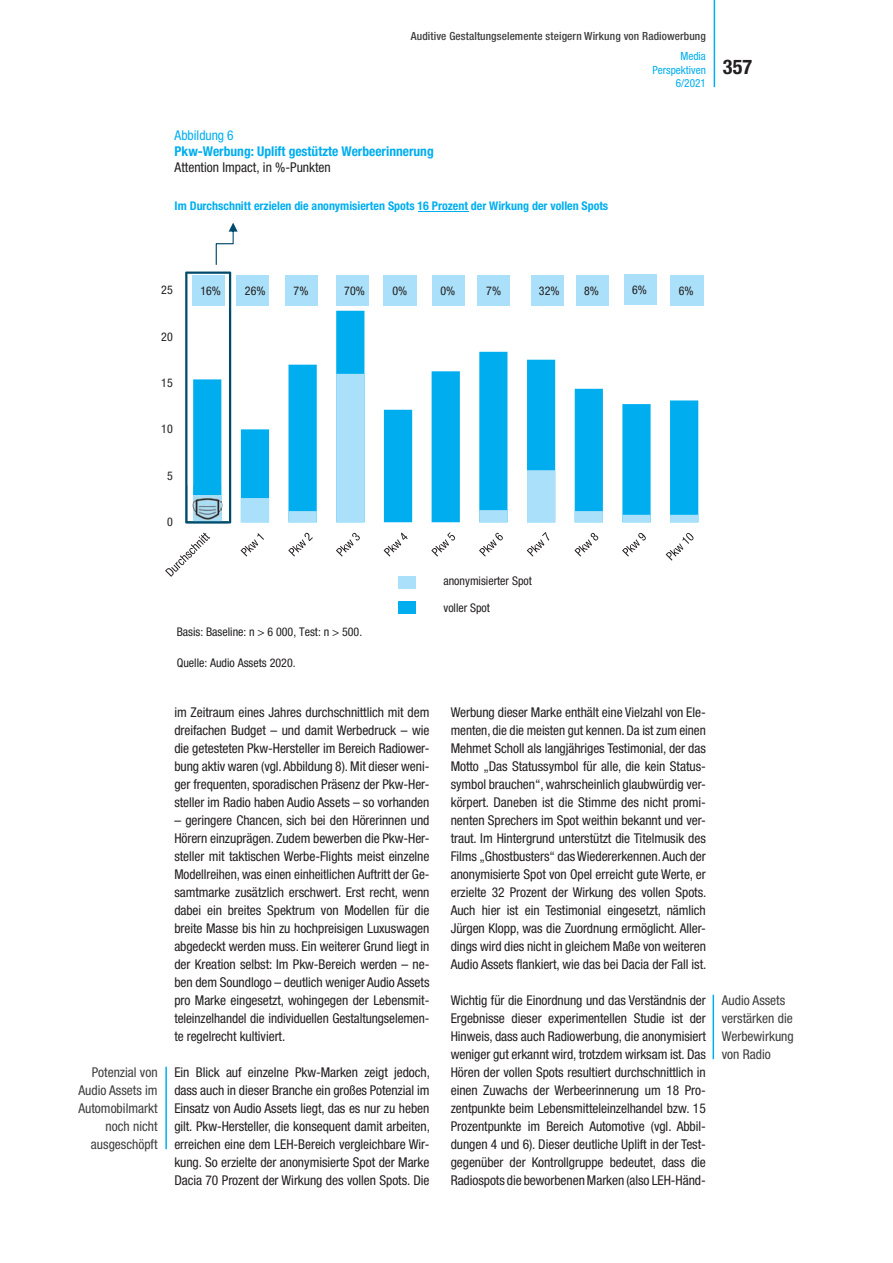
<style>
.page{position:relative;width:893px;height:1263px;background:#fff}
.page>*{position:absolute;margin:0;border:0;box-sizing:border-box;transform-origin:0 0}
.t1{font:700 condensed 20.25px "Helvetica Neue LT Std";color:#231f20}
.t2{font:condensed 13.5px/18px "Helvetica Neue LT Std";letter-spacing:-.005em;color:#231f20;text-align:justify}
.t3{font:condensed 13.5px/18px "Helvetica Neue LT Std";color:#3e3e3f;text-align:right}
.t4{font:700 condensed 13.5px "Helvetica Neue LT Std";color:#00aeef}
.t5{font:condensed 13.5px "Helvetica Neue LT Std";letter-spacing:-.005em;color:#00aeef}
.t6{font:condensed 12px "Helvetica Neue LT Std";color:#231f20}
.t7{font:700 condensed 12px "Helvetica Neue LT Std";color:#00aeef}
.t8{font:500 condensed 11.25px "Helvetica Neue LT Std";letter-spacing:.01em;color:#3e3e3f}
.t9{font:condensed 11.25px/13.5px "Helvetica Neue LT Std";color:#00aeef;text-align:right}
</style>
<div class="page">
<hr style="left:714px;top:0;width:1px;height:87px;background:#00aeef">
<hr style="left:165px;top:1067px;width:2px;height:82px;background:#00aeef">
<hr style="left:713px;top:995px;width:1px;height:64px;background:#00aeef">
<svg style="left:231px;top:311px;width:325px;height:63px"></svg>
<svg style="left:231px;top:374px;width:467px;height:148px"></svg>
<svg style="left:165px;top:532px;width:45px;height:45px"></svg>
<hr style="left:418px;top:211px;width:50px;height:1px;background:#00aeef">
<svg style="left:216px;top:223px;width:22px;height:42px"></svg>
<svg style="left:185px;top:272px;width:46px;height:251px"></svg>
<div style="left:670px;top:275px;width:33px;height:31px;background:#aae0f9"></div>
<div style="left:236px;top:275px;width:33px;height:31px;background:#aae0f9"></div>
<div style="left:477px;top:275px;width:33px;height:31px;background:#aae0f9"></div>
<div style="left:384px;top:275px;width:33px;height:31px;background:#aae0f9"></div>
<div style="left:432px;top:275px;width:33px;height:31px;background:#aae0f9"></div>
<div style="left:336px;top:275px;width:33px;height:31px;background:#aae0f9"></div>
<div style="left:285px;top:275px;width:33px;height:31px;background:#aae0f9"></div>
<div style="left:192px;top:275px;width:33px;height:31px;background:#aae0f9"></div>
<div style="left:624px;top:274px;width:33px;height:31px;background:#aae0f9"></div>
<div style="left:576px;top:275px;width:33px;height:31px;background:#aae0f9"></div>
<div style="left:530px;top:275px;width:33px;height:31px;background:#aae0f9"></div>
<div style="left:399px;top:601px;width:17px;height:13px;background:#00aeef"></div>
<div style="left:398px;top:576px;width:17px;height:12px;background:#aae0f9"></div>
<img style="left:186px;top:523px;width:42px;height:1px">
<img style="left:186px;top:485px;width:42px;height:38px">
<svg style="left:241px;top:533px;width:23px;height:23px"></svg>
<svg style="left:288px;top:533px;width:25px;height:23px"></svg>
<svg style="left:336px;top:533px;width:24px;height:23px"></svg>
<svg style="left:384px;top:532px;width:24px;height:24px"></svg>
<svg style="left:431px;top:532px;width:24px;height:24px"></svg>
<svg style="left:479px;top:533px;width:24px;height:23px"></svg>
<svg style="left:527px;top:532px;width:22px;height:24px"></svg>
<svg style="left:574px;top:533px;width:24px;height:23px"></svg>
<svg style="left:622px;top:533px;width:24px;height:23px"></svg>
<svg style="left:666px;top:533px;width:28px;height:28px"></svg>
<p class="t8" style="left:411px;top:30px;width:296px">Auditive Gestaltungselemente steigern Wirkung von Radiowerbung</p>
<p class="t5" style="left:175px;top:127px;width:61px">Abbildung 6</p>
<p class="t4" style="left:175px;top:143px;width:261px">Pkw-Werbung: Uplift gestützte Werbeerinnerung</p>
<p class="t2" style="left:175px;top:158px;width:158px">Attention Impact, in %-Punkten</p>
<p class="t7" style="left:175px;top:198px;width:435px">Im Durchschnitt erzielen die anonymisierten Spots 16 Prozent der Wirkung der vollen Spots</p>
<p class="t9" style="left:653px;top:49px;width:55px">Media<br>Perspektiven<br>6/2021</p>
<h1 class="t1" style="left:723px;top:54px;width:31px">357</h1>
<p class="t6" style="left:161px;top:283px;width:13px">25</p>
<p class="t6" style="left:161px;top:329px;width:13px">20</p>
<p class="t6" style="left:161px;top:376px;width:13px">15</p>
<p class="t6" style="left:161px;top:422px;width:13px">10</p>
<p class="t6" style="left:167px;top:469px;width:7px">5</p>
<p class="t6" style="left:167px;top:515px;width:7px">0</p>
<p class="t6" style="left:200px;top:284px;width:22px">16%</p>
<p class="t6" style="left:245px;top:284px;width:22px">26%</p>
<p class="t6" style="left:294px;top:284px;width:16px">7%</p>
<p class="t6" style="left:344px;top:284px;width:22px">70%</p>
<p class="t6" style="left:392px;top:284px;width:16px">0%</p>
<p class="t6" style="left:440px;top:284px;width:16px">0%</p>
<p class="t6" style="left:486px;top:284px;width:16px">7%</p>
<p class="t6" style="left:539px;top:284px;width:22px">32%</p>
<p class="t6" style="left:584px;top:284px;width:16px">8%</p>
<p class="t6" style="left:632px;top:283px;width:16px">6%</p>
<p class="t6" style="left:679px;top:284px;width:16px">6%</p>
<p class="t6" style="left:443px;top:574px;width:90px">anonymisierter Spot</p>
<p class="t6" style="left:443px;top:601px;width:48px">voller Spot</p>
<p class="t3" style="left:78px;top:1063px;width:81px">Potenzial von<br>Audio Assets im<br>Automobilmarkt noch nicht ausgeschöpft</p>
<p class="t6" style="left:177px;top:624px;width:187px">Basis: Baseline: n &gt; 6 000, Test: n &gt; 500.</p>
<p class="t6" style="left:177px;top:656px;width:120px">Quelle: Audio Assets 2020.</p>
<p class="t2" style="left:174px;top:703px;width:257px">im Zeitraum eines Jahres durchschnittlich mit dem dreifachen Budget – und damit Werbedruck – wie die getesteten Pkw-Hersteller im Bereich Radiower&shy;bung aktiv waren (vgl. Abbildung 8). Mit dieser weni&shy;ger frequenten, sporadischen Präsenz der Pkw-Her&shy;steller im Radio haben Audio Assets – so vorhanden</p>
<p class="t2" style="left:174px;top:811px;width:257px">– geringere Chancen, sich bei den Hörerinnen und Hörern einzuprägen. Zudem bewerben die Pkw-Her&shy;steller mit taktischen Werbe-Flights meist einzelne Modellreihen, was einen einheitlichen Auftritt der Ge&shy;samtmarke zusätzlich erschwert. Erst recht, wenn dabei ein breites Spektrum von Modellen für die breite Masse bis hin zu hochpreisigen Luxuswagen abgedeckt werden muss. Ein weiterer Grund liegt in der Kreation selbst: Im Pkw-Bereich werden – ne&shy;ben dem Soundlogo – deutlich weniger Audio Assets pro Marke eingesetzt, wohingegen der Lebensmit&shy;teleinzelhandel die individuellen Gestaltungselemen&shy;te regelrecht kultiviert.</p>
<p class="t2" style="left:174px;top:1063px;width:257px">Ein Blick auf einzelne Pkw-Marken zeigt jedoch, dass auch in dieser Branche ein großes Potenzial im Einsatz von Audio Assets liegt, das es nur zu heben gilt. Pkw-Hersteller, die konsequent damit arbeiten, erreichen eine dem LEH-Bereich vergleichbare Wir&shy;kung. So erzielte der anonymisierte Spot der Marke Dacia 70 Prozent der Wirkung des vollen Spots. Die</p>
<p class="t2" style="left:451px;top:703px;width:257px">Werbung dieser Marke enthält eine Vielzahl von Ele&shy;menten, die die meisten gut kennen. Da ist zum einen Mehmet Scholl als langjähriges Testimonial, der das Motto „Das Statussymbol für alle, die kein Status&shy;symbol brauchen“, wahrscheinlich glaubwürdig ver&shy;körpert. Daneben ist die Stimme des nicht promi&shy;nenten Sprechers im Spot weithin bekannt und ver&shy;traut. Im Hintergrund unterstützt die Titelmusik des Films „Ghostbusters“ das Wiedererkennen. Auch der anonymisierte Spot von Opel erreicht gute Werte, er erzielte 32 Prozent der Wirkung des vollen Spots.<br>Auch hier ist ein Testimonial eingesetzt, nämlich Jürgen Klopp, was die Zuordnung ermöglicht. Aller&shy;dings wird dies nicht in gleichem Maße von weiteren Audio Assets flankiert, wie das bei Dacia der Fall ist.</p>
<p class="t2" style="left:451px;top:991px;width:257px">Wichtig für die Einordnung und das Verständnis der Ergebnisse dieser experimentellen Studie ist der Hinweis, dass auch Radiowerbung, die anonymisiert weniger gut erkannt wird, trotzdem wirksam ist. Das Hören der vollen Spots resultiert durchschnittlich in einen Zuwachs der Werbeerinnerung um 18 Pro&shy;zentpunkte beim Lebensmitteleinzelhandel bzw. 15<br>Prozentpunkte im Bereich Automotive (vgl. Abbil&shy;dungen 4 und 6). Dieser deutliche Uplift in der Test&shy;gegenüber der Kontrollgruppe bedeutet, dass die Radiospots die beworbenen Marken (also LEH-Händ-</p>
<p class="t3" style="left:722px;top:991px;width:73px;text-align:left">Audio Assets verstärken die<br>Werbewirkung von Radio</p>
</div>
